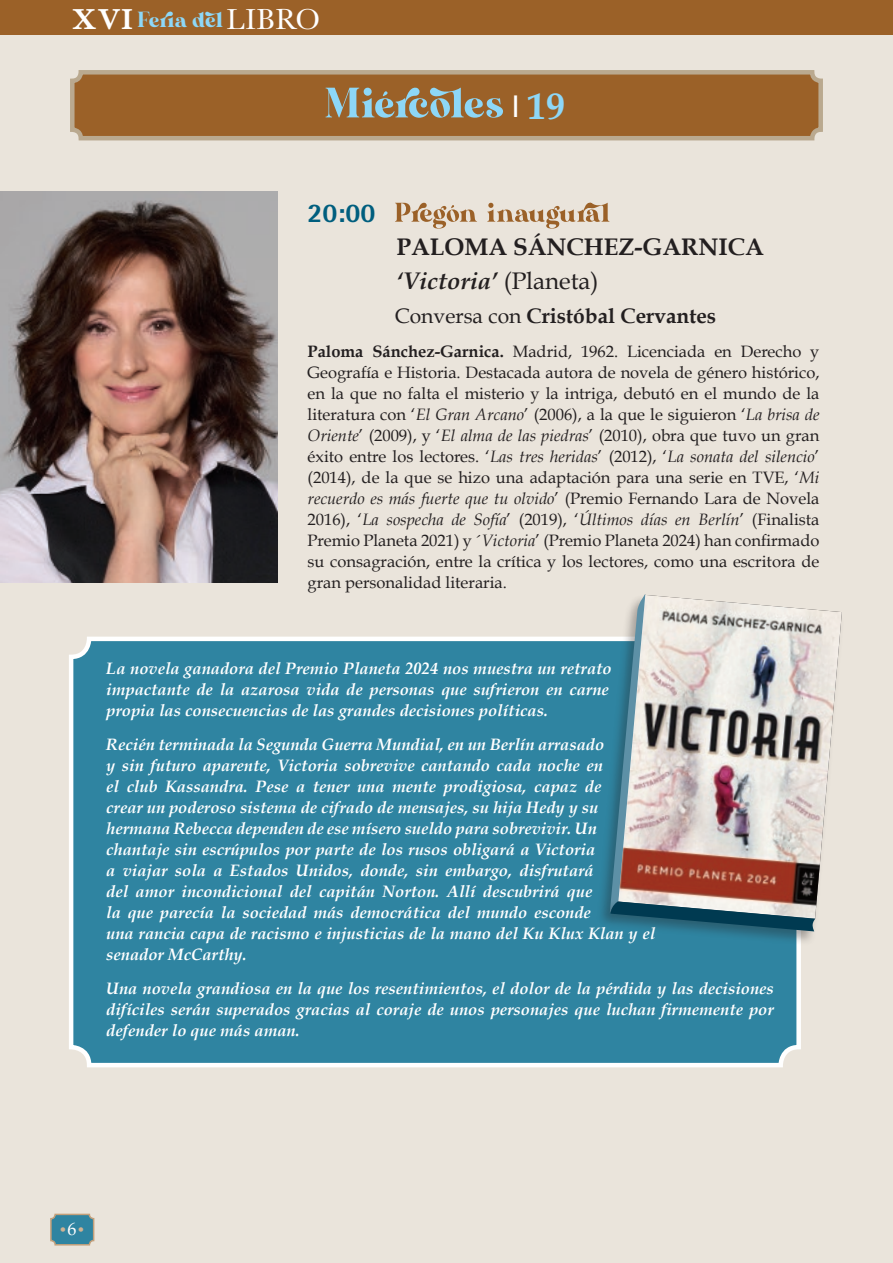
<style>
.page{position:relative;width:893px;height:1263px;background:#eae4db}
.page>*{position:absolute;margin:0;border:0;box-sizing:border-box;transform-origin:0 0}
.t1{font:700 37.5px "Book Antiqua";color:#8dd7f7}
.t2{font:800 27px "Rotis Semi Sans";color:#005e7e}
.t3{font:25.5px "Bavista Soulare";color:#8dd7f7}
.t4{font:700 24px/33.8px "Book Antiqua";color:#231f20}
.t5{font:700 21px "Book Antiqua";color:#231f20}
.t6{font:italic 700 16.5px/21px "Book Antiqua";color:#fff}
.t7{font:16.5px/21px "Book Antiqua";color:#231f20;text-align:justify}
.t8{font:15px "Book Antiqua";color:#cfb192}
.s1{font-family:"Baskerville";font-weight:600;font-size:30px;color:#fff}
.s2{font-family:"Baskerville";font-size:30px;color:#fff}
.s3{font-family:"Arial";font-weight:400;font-size:30px;color:#fff}
.s4{font-style:italic}
.s5{font-weight:400}
.s6{font-weight:700}
.s7{font-size:18px;color:#fff}
</style>
<div class="page">
<div style="left:51px;top:1214px;width:43px;height:31px;background:#2f84a1;border-radius:4px"></div>
<div style="left:50px;top:1214px;width:44px;height:31px;border:2px solid #c39f7a;border-radius:4px"></div>
<div style="left:0;top:0;width:893px;height:35px;background:#9b6128"></div>
<div style="left:72px;top:72px;width:749px;height:66px;background:#9b6128;border-radius:9px"></div>
<div style="left:70px;top:70px;width:753px;height:70px;border:4px solid #baa98f;border-radius:9px"></div>
<svg style="left:325px;top:87px;width:178px;height:31px"></svg>
<svg style="left:395px;top:203px;width:215px;height:26px"></svg>
<div style="left:71px;top:639px;width:728px;height:426px;background:#2f84a1;border-radius:18px"></div>
<div style="left:69px;top:637px;width:732px;height:430px;border:4px solid #fff;border-radius:18px"></div>
<img style="left:0;top:191px;width:278px;height:392px">
<img style="left:815px;top:609px;width:27px;height:291px">
<div style="left:596px;top:594px;width:52px;height:333px;background:#231f20;opacity:.34"></div>
<div style="left:597px;top:900px;width:220px;height:46px;background:#231f20;opacity:.34"></div>
<img style="left:610px;top:594px;width:205px;height:337px">
<h3 class="t3" style="left:72px;top:9px;width:250px"><span class="s1">XVI</span> Feria del<span class="s2">LIBRO</span></h3>
<h2 class="t2" style="left:308px;top:195px;width:70px">20:00</h2>
<h1 class="t1" style="left:511px;top:84px;width:55px"><span class="s3">I</span> 19</h1>
<h3 class="t4" style="left:396px;top:231px;width:369px">PALOMA SÁNCHEZ-GARNICA <span class="s4">‘Victoria’</span> <span class="s5">(Planeta)</span></h3>
<p class="t5" style="left:395px;top:304px;width:323px"><span class="s5">Conversa con</span> Cristóbal Cervantes</p>
<p class="t7" style="left:308px;top:341px;width:513px"><span class="s6">Paloma Sánchez-Garnica.</span> Madrid, 1962. Licenciada en Derecho y Geografía e Historia. Destacada autora de novela de género histórico, en la que no falta el misterio y la intriga, debutó en el mundo de la literatura con ‘<span class="s4">El Gran Arcano</span>’ (2006), a la que le siguieron ‘<span class="s4">La brisa de Oriente</span>’ (2009), y ‘<span class="s4">El alma de las piedras</span>’ (2010), obra que tuvo un gran éxito entre los lectores. ‘<span class="s4">Las tres heridas</span>’ (2012), ‘<span class="s4">La sonata del silencio</span>’ (2014), de la que se hizo una adaptación para una serie en TVE, ‘<span class="s4">Mi recuerdo es más fuerte que tu olvido</span>’ (Premio Fernando Lara de Novela 2016), ‘<span class="s4">La sospecha de Sofía</span>’ (2019), ‘<span class="s4">Últimos días en Berlín</span>’ (Finalista Premio Planeta 2021) y ´<span class="s4">Victoria</span>’ (Premio Planeta 2024) han confirmado su consagración, entre la crítica y los lectores, como una escritora de gran personalidad literaria.</p>
<p class="t6" style="left:106px;top:658px;width:507px">La novela ganadora del Premio Planeta 2024 nos muestra un retrato impactante de la azarosa vida de personas que sufrieron en carne propia las consecuencias de las grandes decisiones políticas.</p>
<p class="t6" style="left:106px;top:734px;width:550px">Recién terminada la Segunda Guerra Mundial, en un Berlín arrasado<br>y sin futuro aparente, Victoria sobrevive cantando cada noche en<br>el club Kassandra. Pese a tener una mente prodigiosa, capaz de<br>crear un poderoso sistema de cifrado de mensajes, su hija Hedy y su hermana Rebecca dependen de ese mísero sueldo para sobrevivir. Un chantaje sin escrúpulos por parte de los rusos obligará a Victoria<br>a viajar sola a Estados Unidos, donde, sin embargo, disfrutará<br>del amor incondicional del capitán Norton. Allí descubrirá que<br>la que parecía la sociedad más democrática del mundo esconde<br>una rancia capa de racismo e injusticias de la mano del Ku Klux Klan y el senador McCarthy.</p>
<p class="t6" style="left:106px;top:978px;width:669px;text-align:justify">Una novela grandiosa en la que los resentimientos, el dolor de la pérdida y las decisiones difíciles serán superados gracias al coraje de unos personajes que luchan firmemente por defender lo que más aman.</p>
<p class="t8" style="left:58px;top:1220px;width:29px">•<span class="s7">6</span>•</p>
</div>
